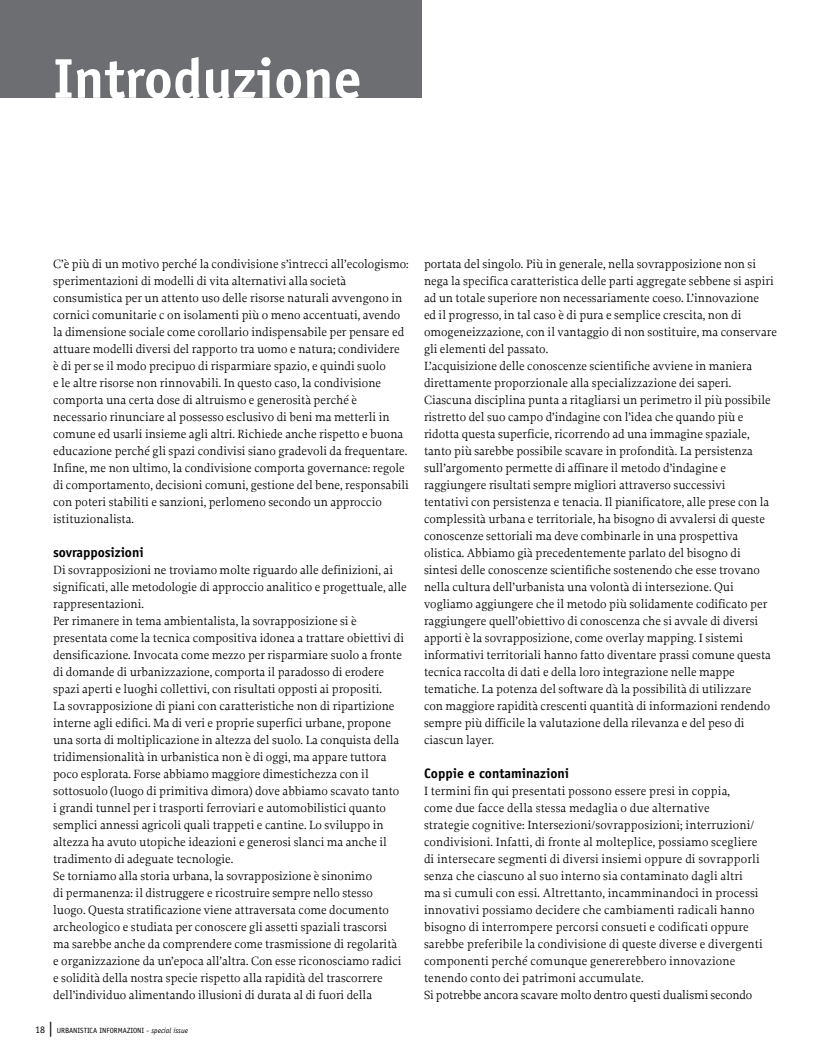
<style>
.page{position:relative;width:833px;height:1053px;background:#fff}
.page>*{position:absolute;margin:0;border:0;box-sizing:border-box;transform-origin:0 0}
.t1{font:700 56.25px "Officina Sans Std";color:#fff}
.t2{font:700 13.75px "Officina Sans Std";color:#000}
.t3{font:12.5px/17px "Proforma";color:#000}
.t4{font:7.5px "Officina Sans Std";color:#000}
.s1{font-size:10px}
.s2{font-size:15px}
.s3{font-style:italic}
</style>
<div class="page">
<div style="left:0;top:0;width:422px;height:98px;background:#6d6e71"></div>
<p class="t1" style="left:53px;top:44px;width:310px">Introduzione</p>
<p class="t3" style="left:53px;top:255px;width:357px">C’è più di un motivo perché la condivisione s’intrecci all’ecologismo: sperimentazioni di modelli di vita alternativi alla società consumistica per un attento uso delle risorse naturali avvengono in cornici comunitarie c on isolamenti più o meno accentuati, avendo la dimensione sociale come corollario indispensabile per pensare ed attuare modelli diversi del rapporto tra uomo e natura; condividere<br>è di per se il modo precipuo di risparmiare spazio, e quindi suolo<br>e le altre risorse non rinnovabili. In questo caso, la condivisione comporta una certa dose di altruismo e generosità perché è necessario rinunciare al possesso esclusivo di beni ma metterli in comune ed usarli insieme agli altri. Richiede anche rispetto e buona educazione perché gli spazi condivisi siano gradevoli da frequentare.<br>Infine, me non ultimo, la condivisione comporta governance: regole di comportamento, decisioni comuni, gestione del bene, responsabili con poteri stabiliti e sanzioni, perlomeno secondo un approccio istituzionalista.</p>
<p class="t2" style="left:53px;top:544px;width:92px">sovrapposizioni</p>
<p class="t3" style="left:53px;top:561px;width:355px">Di sovrapposizioni ne troviamo molte riguardo alle definizioni, ai significati, alle metodologie di approccio analitico e progettuale, alle rappresentazioni.<br>Per rimanere in tema ambientalista, la sovrapposizione si è presentata come la tecnica compositiva idonea a trattare obiettivi di densificazione. Invocata come mezzo per risparmiare suolo a fronte di domande di urbanizzazione, comporta il paradosso di erodere spazi aperti e luoghi collettivi, con risultati opposti ai propositi.<br>La sovrapposizione di piani con caratteristiche non di ripartizione interne agli edifici. Ma di veri e proprie superfici urbane, propone una sorta di moltiplicazione in altezza del suolo. La conquista della tridimensionalità in urbanistica non è di oggi, ma appare tuttora poco esplorata. Forse abbiamo maggiore dimestichezza con il sottosuolo (luogo di primitiva dimora) dove abbiamo scavato tanto<br>i grandi tunnel per i trasporti ferroviari e automobilistici quanto semplici annessi agricoli quali trappeti e cantine. Lo sviluppo in altezza ha avuto utopiche ideazioni e generosi slanci ma anche il tradimento di adeguate tecnologie.<br>Se torniamo alla storia urbana, la sovrapposizione è sinonimo<br>di permanenza: il distruggere e ricostruire sempre nello stesso luogo. Questa stratificazione viene attraversata come documento archeologico e studiata per conoscere gli assetti spaziali trascorsi<br>ma sarebbe anche da comprendere come trasmissione di regolarità<br>e organizzazione da un’epoca all’altra. Con esse riconosciamo radici e solidità della nostra specie rispetto alla rapidità del trascorrere dell’individuo alimentando illusioni di durata al di fuori della</p>
<p class="t4" style="left:35px;top:1026px;width:154px"><span class="s1">18</span> <span class="s2">|</span> URBANISTICA INFORMAZIONI - <span class="s3">special issue</span></p>
<p class="t3" style="left:424px;top:255px;width:355px">portata del singolo. Più in generale, nella sovrapposizione non si nega la specifica caratteristica delle parti aggregate sebbene si aspiri ad un totale superiore non necessariamente coeso. L’innovazione<br>ed il progresso, in tal caso è di pura e semplice crescita, non di omogeneizzazione, con il vantaggio di non sostituire, ma conservare gli elementi del passato.<br>L’acquisizione delle conoscenze scientifiche avviene in maniera direttamente proporzionale alla specializzazione dei saperi.<br>Ciascuna disciplina punta a ritagliarsi un perimetro il più possibile ristretto del suo campo d’indagine con l’idea che quando più e ridotta questa superficie, ricorrendo ad una immagine spaziale, tanto più sarebbe possibile scavare in profondità. La persistenza sull’argomento permette di affinare il metodo d’indagine e raggiungere risultati sempre migliori attraverso successivi<br>tentativi con persistenza e tenacia. Il pianificatore, alle prese con la complessità urbana e territoriale, ha bisogno di avvalersi di queste conoscenze settoriali ma deve combinarle in una prospettiva olistica. Abbiamo già precedentemente parlato del bisogno di sintesi delle conoscenze scientifiche sostenendo che esse trovano nella cultura dell’urbanista una volontà di intersezione. Qui vogliamo aggiungere che il metodo più solidamente codificato per raggiungere quell’obiettivo di conoscenza che si avvale di diversi apporti è la sovrapposizione, come overlay mapping. I sistemi informativi territoriali hanno fatto diventare prassi comune questa tecnica raccolta di dati e della loro integrazione nelle mappe tematiche. La potenza del software dà la possibilità di utilizzare<br>con maggiore rapidità crescenti quantità di informazioni rendendo sempre più difficile la valutazione della rilevanza e del peso di ciascun layer.</p>
<p class="t2" style="left:424px;top:765px;width:147px">Coppie e contaminazioni</p>
<p class="t3" style="left:424px;top:782px;width:340px">I termini fin qui presentati possono essere presi in coppia,<br>come due facce della stessa medaglia o due alternative<br>strategie cognitive: Intersezioni/sovrapposizioni; interruzioni/ condivisioni. Infatti, di fronte al molteplice, possiamo scegliere di intersecare segmenti di diversi insiemi oppure di sovrapporli senza che ciascuno al suo interno sia contaminato dagli altri<br>ma si cumuli con essi. Altrettanto, incamminandoci in processi innovativi possiamo decidere che cambiamenti radicali hanno bisogno di interrompere percorsi consueti e codificati oppure sarebbe preferibile la condivisione di queste diverse e divergenti componenti perché comunque genererebbero innovazione tenendo conto dei patrimoni accumulate.<br>Si potrebbe ancora scavare molto dentro questi dualismi secondo</p>
</div>
